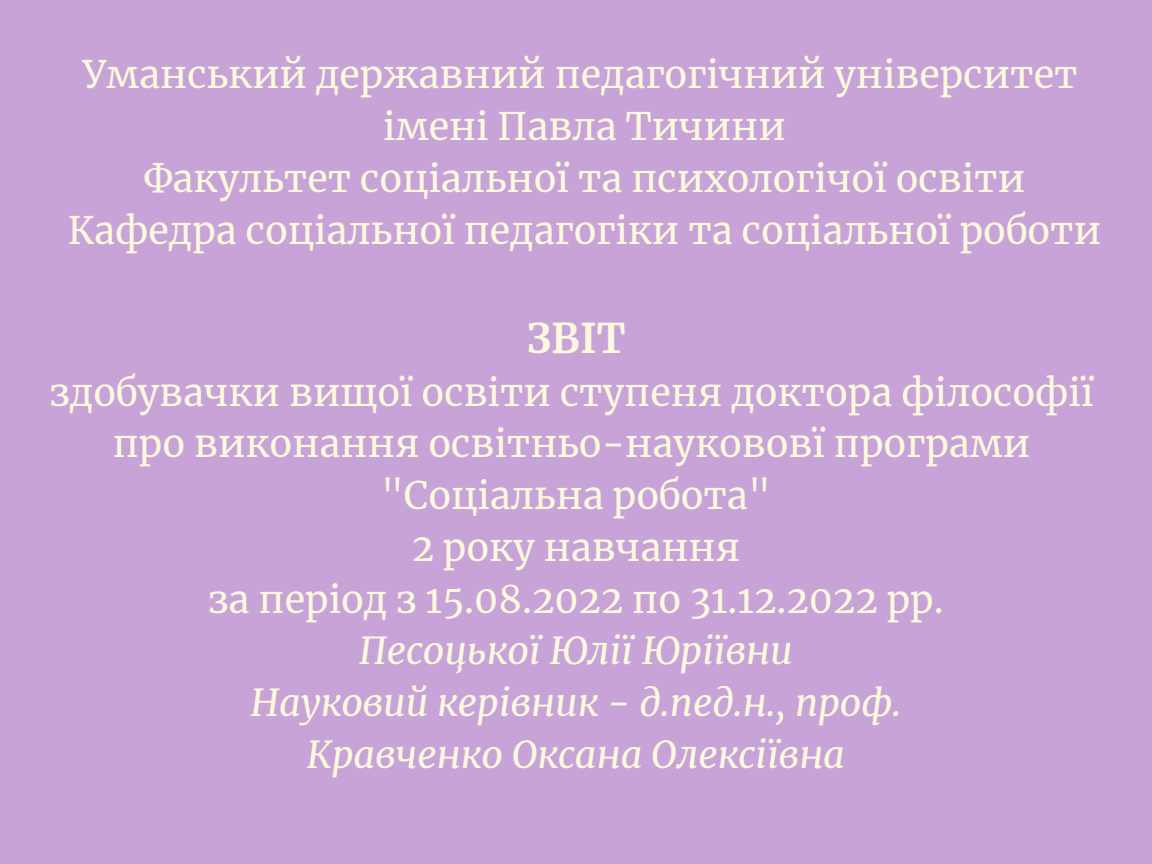
<style>
.page{position:relative;width:1152px;height:864px;background:#c7a3d7}
.page>*{position:absolute;margin:0;border:0;box-sizing:border-box;transform-origin:0 0}
.t1{font:700 40.5px "Merriweather";color:#fdf9de}
.t2{font:37.5px/51.8px "Merriweather";color:#fdf9de;text-align:center}
.t3{font:italic 37.5px/51.8px "Merriweather";color:#fdf9de;text-align:center}
</style>
<div class="page">
<p class="t2" style="left:68px;top:49px;width:1035px">Уманський державний педагогічний університет імені Павла Тичини<br>Факультет соціальної та психологічої освіти Кафедра соціальної педагогіки та соціальної роботи</p>
<p class="t1" style="left:526px;top:313px;width:101px">ЗВІТ</p>
<p class="t2" style="left:50px;top:366px;width:1045px">здобувачки вищої освіти ступеня доктора філософії про виконання освітньо-наукововї програми "Соціальна робота"<br>2 року навчання<br>за період з 15.08.2022 по 31.12.2022 рр.</p>
<p class="t3" style="left:250px;top:625px;width:653px">Песоцької Юлії Юріївни<br>Науковий керівник - д.пед.н., проф.<br>Кравченко Оксана Олексіївна</p>
</div>
